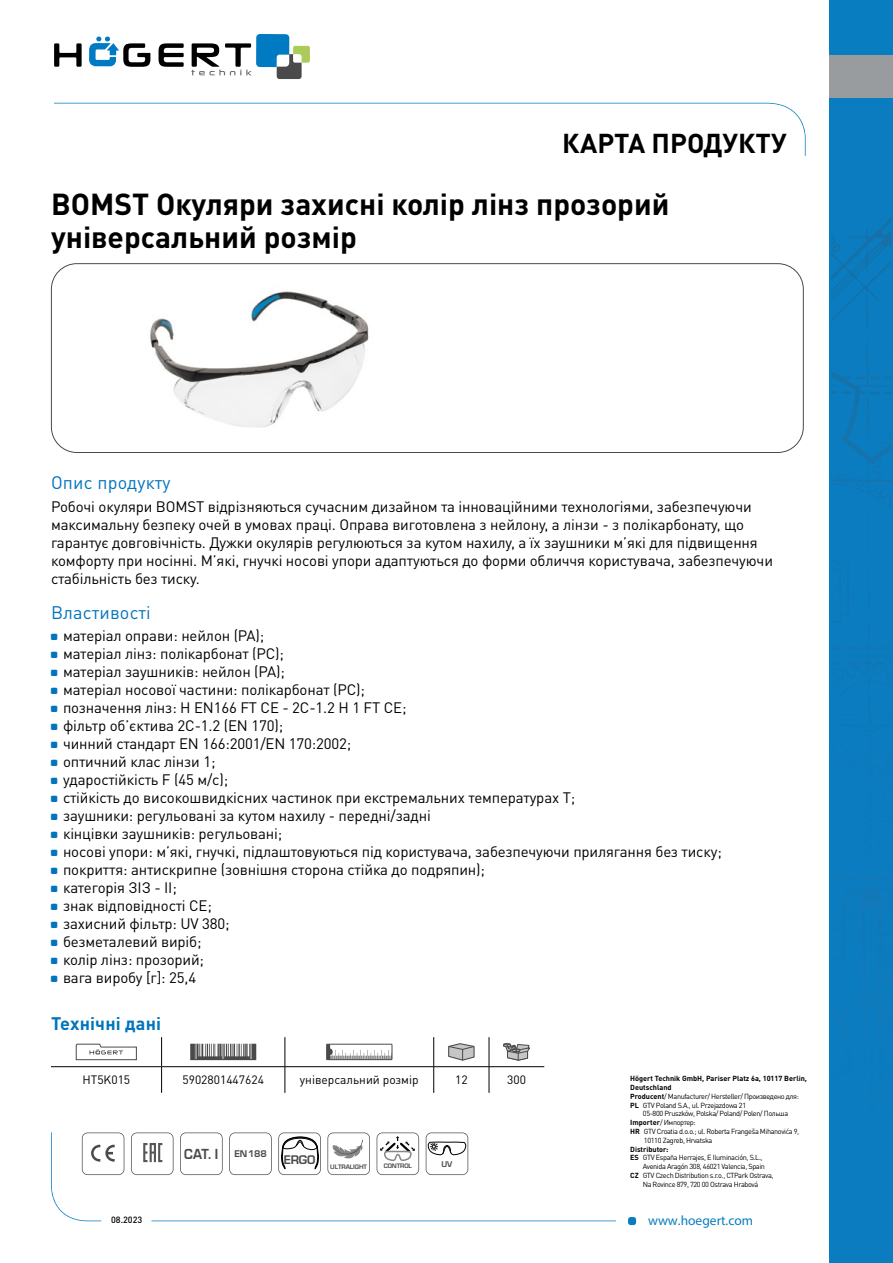
<style>
.page{position:relative;width:893px;height:1263px;background:#fff}
.page>*{position:absolute;margin:0;border:0;box-sizing:border-box;transform-origin:0 0}
.t1{font:700 30px/33px "DIN Pro";color:#000}
.t2{font:700 27px "DIN Pro";color:#000}
.t3{font:18px "DIN Pro";letter-spacing:.01em;color:#0074bc}
.t4{font:700 18px "DIN Pro";letter-spacing:.01em;color:#0074bc}
.t5{font:15px/18px "DIN Pro";letter-spacing:-.01em;color:#000}
.t6{font:13.5px "Myriad Pro";color:#087dbf}
.t7{font:700 13.5px "Euromode";color:#4a4a49;scale:.93 1}
.t8{font:12px "DIN Pro";color:#000}
.t9{font:700 11.55px "Euromode";color:#4a4a49}
.t10{font:500 9px "DIN Pro";color:#000}
.t11{font:700 7.65px "Euromode";color:#4a4a49}
.t12{font:7.35px "DIN Pro";letter-spacing:-.05em;color:#000}
.t13{font:700 7.35px "DIN Pro";color:#000}
.t14{font:700 6px "Euromode";letter-spacing:-.015em;color:#4a4a49}
.s1{font-weight:700}
</style>
<div class="page">
<svg style="left:54px;top:43px;width:28px;height:24px"></svg>
<svg style="left:159px;top:43px;width:25px;height:24px"></svg>
<svg style="left:89px;top:37px;width:61px;height:30px"></svg>
<svg style="left:191px;top:34px;width:119px;height:45px"></svg>
<svg style="left:54px;top:103px;width:752px;height:53px"></svg>
<div style="left:628px;top:1217px;width:8px;height:8px;background:#087dbf;border-radius:3px"></div>
<svg style="left:51px;top:1132px;width:565px;height:89px"></svg>
<div style="left:830px;top:0;width:63px;height:1263px;background:#087dbf"></div>
<img style="left:831px;top:273px;width:50px;height:56px">
<img style="left:867px;top:222px;width:24px;height:44px">
<img style="left:831px;top:222px;width:56px;height:42px">
<svg style="left:831px;top:341px;width:60px;height:565px"></svg>
<img style="left:863px;top:906px;width:28px;height:76px">
<img style="left:831px;top:877px;width:60px;height:2px">
<img style="left:848px;top:647px;width:43px;height:3px">
<div style="left:830px;top:56px;width:63px;height:42px;background:#999c9e"></div>
<div style="left:51px;top:263px;width:753px;height:190px;border:1px solid #4a4a49;border-radius:26px"></div>
<svg style="left:82px;top:1132px;width:42px;height:43px"></svg>
<svg style="left:131px;top:1132px;width:42px;height:43px"></svg>
<svg style="left:180px;top:1132px;width:43px;height:43px"></svg>
<svg style="left:229px;top:1132px;width:43px;height:43px"></svg>
<svg style="left:278px;top:1132px;width:43px;height:43px"></svg>
<svg style="left:327px;top:1132px;width:43px;height:43px"></svg>
<svg style="left:377px;top:1132px;width:42px;height:43px"></svg>
<svg style="left:426px;top:1132px;width:42px;height:43px"></svg>
<svg style="left:161px;top:1037px;width:1px;height:56px"></svg>
<svg style="left:285px;top:1037px;width:1px;height:56px"></svg>
<svg style="left:433px;top:1037px;width:1px;height:56px"></svg>
<svg style="left:489px;top:1037px;width:1px;height:56px"></svg>
<hr style="left:51px;top:1066px;width:111px;height:1px;background:#000">
<hr style="left:162px;top:1066px;width:123px;height:1px;background:#000">
<hr style="left:285px;top:1066px;width:149px;height:1px;background:#000">
<hr style="left:434px;top:1066px;width:55px;height:1px;background:#000">
<hr style="left:489px;top:1066px;width:55px;height:1px;background:#000">
<svg style="left:76px;top:1044px;width:61px;height:16px"></svg>
<svg style="left:190px;top:1044px;width:66px;height:16px"></svg>
<svg style="left:328px;top:1046px;width:62px;height:12px"></svg>
<div style="left:326px;top:1044px;width:66px;height:16px;border:1px solid #4a4a49"></div>
<svg style="left:448px;top:1043px;width:27px;height:18px"></svg>
<svg style="left:503px;top:1043px;width:27px;height:18px"></svg>
<img style="left:150px;top:291px;width:219px;height:137px">
<h2 class="t2" style="left:562px;top:121px;width:226px">КАРТА ПРОДУКТУ</h2>
<h1 class="t1" style="left:51px;top:184px;width:620px">BOMST Окуляри захисні колір лінз прозорий універсальний розмір</h1>
<p class="t3" style="left:51px;top:471px;width:121px">Опис продукту</p>
<p class="t5" style="left:51px;top:497px;width:723px">Робочі окуляри BOMST відрізняються сучасним дизайном та інноваційними технологіями, забезпечуючи максимальну безпеку очей в умовах праці. Оправа виготовлена з нейлону, а лінзи - з полікарбонату, що гарантує довговічність. Дужки окулярів регулюються за кутом нахилу, а їх заушники м’які для підвищення комфорту при носінні. М’які, гнучкі носові упори адаптуються до форми обличчя користувача, забезпечуючи стабільність без тиску.</p>
<p class="t3" style="left:51px;top:600px;width:101px">Властивості</p>
<p class="t5" style="left:63px;top:626px;width:660px">матеріал оправи: нейлон (PA);<br>матеріал лінз: полікарбонат (PC);<br>матеріал заушників: нейлон (PA);<br>матеріал носової частини: полікарбонат (PC);<br>позначення лінз: H EN166 FT CE - 2C-1.2 H 1 FT CE;<br>фільтр об’єктива 2C-1.2 (EN 170);<br>чинний стандарт EN 166:2001/EN 170:2002;<br>оптичний клас лінзи 1;<br>ударостійкість F (45 м/с);<br>стійкість до високошвидкісних частинок при екстремальних температурах T;<br>заушники: регульовані за кутом нахилу - передні/задні<br>кінцівки заушників: регульовані;<br>носові упори: м’які, гнучкі, підлаштовуються під користувача, забезпечуючи прилягання без тиску; покриття: антискрипне (зовнішня сторона стійка до подряпин);<br>категорія ЗІЗ - II;<br>знак відповідності CE;<br>захисний фільтр: UV 380;<br>безметалевий виріб;<br>колір лінз: прозорий;<br>вага виробу [г]: 25,4</p>
<p class="t4" style="left:51px;top:1008px;width:112px">Технічні дані</p>
<p class="t8" style="left:82px;top:1072px;width:49px">HT5K015</p>
<p class="t8" style="left:183px;top:1072px;width:83px">5902801447624</p>
<p class="t8" style="left:300px;top:1072px;width:120px">універсальний розмір</p>
<p class="t8" style="left:455px;top:1072px;width:14px">12</p>
<p class="t8" style="left:507px;top:1072px;width:20px">300</p>
<p class="t7" style="left:184px;top:1146px;width:90px">CAT. I <sup>EN188</sup></p>
<p class="t9" style="left:284px;top:1152px;width:33px">ERGO</p>
<p class="t14" style="left:330px;top:1163px;width:38px">ULTRALIGHT</p>
<p class="t14" style="left:384px;top:1162px;width:30px">CONTROL</p>
<p class="t11" style="left:441px;top:1160px;width:12px">UV</p>
<p class="t13" style="left:630px;top:1072px;width:178px">Högert Technik GmbH, Pariser Platz 6a, 10117 Berlin,</p>
<p class="t13" style="left:630px;top:1081px;width:43px">Deutschland</p>
<p class="t12" style="left:630px;top:1091px;width:170px"><span class="s1">Producent</span>/ Manufacturer/ Hersteller/ Произведено для:</p>
<p class="t12" style="left:630px;top:1100px;width:117px"><span class="s1">PL</span> GTV Poland S.A., ul. Przejazdowa 21</p>
<p class="t12" style="left:643px;top:1109px;width:147px">05-800 Pruszków, Polska/ Poland/ Polen/ Польша</p>
<p class="t12" style="left:630px;top:1117px;width:67px"><span class="s1">Importer</span>/ Импортер:</p>
<p class="t12" style="left:630px;top:1126px;width:171px"><span class="s1">HR</span> GTV Croatia d.o.o.; ul. Roberta Frangeša Mihanovića 9,</p>
<p class="t12" style="left:644px;top:1135px;width:70px">10110 Zagreb, Hrvatska</p>
<p class="t13" style="left:630px;top:1143px;width:40px">Distributor:</p>
<p class="t12" style="left:630px;top:1153px;width:134px"><span class="s1">ES</span> GTV España Herrajes, E Iluminación, S.L.,</p>
<p class="t12" style="left:643px;top:1161px;width:124px">Avenida Aragón 308, 46021 Valencia, Spain</p>
<p class="t12" style="left:630px;top:1170px;width:145px"><span class="s1">CZ</span> GTV Czech Distribution s.r.o., CTPark Ostrava,</p>
<p class="t12" style="left:643px;top:1179px;width:117px">Na Rovince 879, 720 00 Ostrava Hrabová</p>
<p class="t10" style="left:111px;top:1213px;width:33px">08.2023</p>
<p class="t6" style="left:648px;top:1212px;width:107px">www.hoegert.com</p>
</div>
